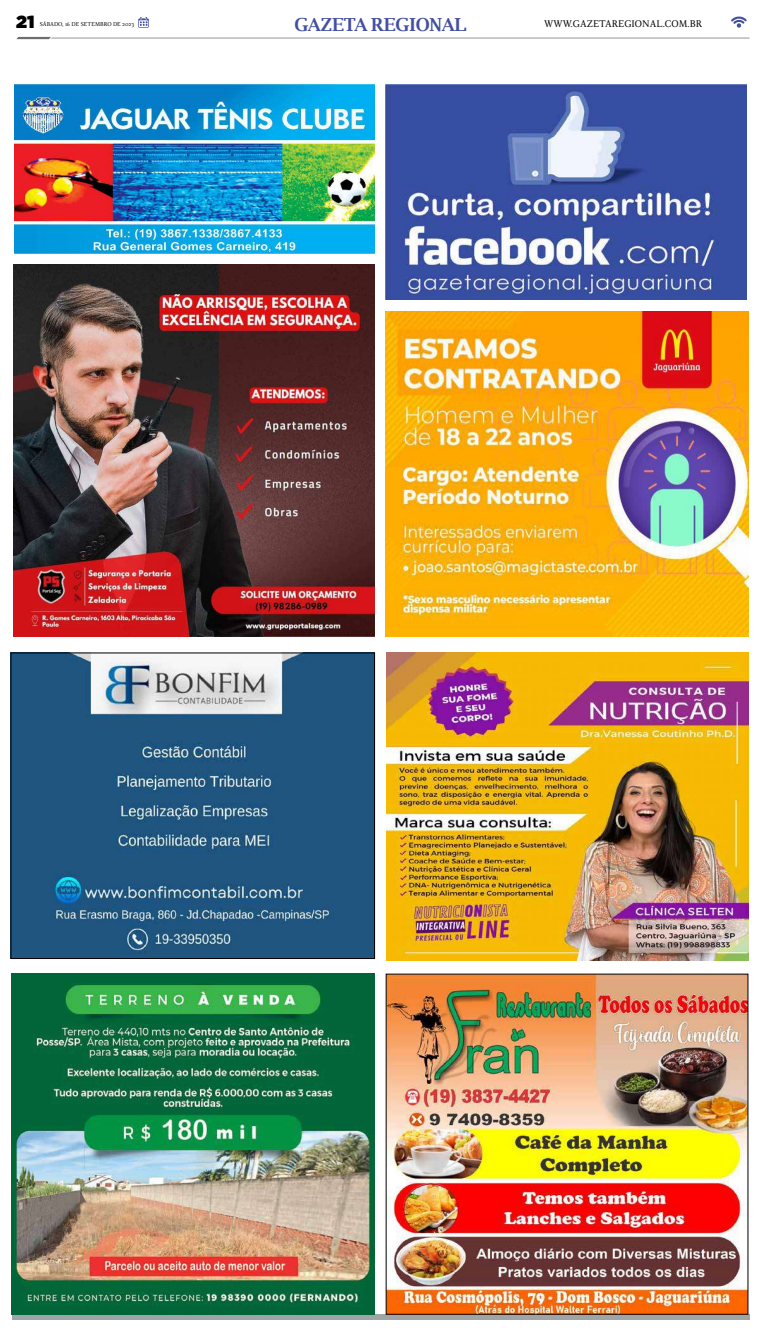
<style>
.page{position:relative;width:762px;height:1332px;background:#fff}
.page>*{position:absolute;margin:0;border:0;box-sizing:border-box;transform-origin:0 0}
.t1{font:700 18.03px "Luxi Serif";letter-spacing:-.02em;color:#434fa1}
.t2{font:900 17.5px "Gotham";color:#000}
.t3{font:10.5px "Delicato Pro";color:#000}
.t4{font:6.12px "Delicato Pro";color:#000}
</style>
<div class="page">
<hr style="left:49px;top:38px;width:700px;height:1px;background:#939598">
<svg style="left:16px;top:36px;width:37px;height:4px"></svg>
<svg style="left:731px;top:16px;width:15px;height:12px"></svg>
<svg style="left:138px;top:17px;width:11px;height:11px"></svg>
<div style="left:12px;top:1314px;width:737px;height:6px;background:#9fa4a6"></div>
<img style="left:12px;top:974px;width:363px;height:340px">
<img style="left:13px;top:655px;width:360px;height:302px">
<div style="left:11px;top:653px;width:364px;height:306px;border:1px solid #000"></div>
<img style="left:386px;top:653px;width:362px;height:307px">
<img style="left:388px;top:976px;width:358px;height:336px">
<img style="left:386px;top:311px;width:362px;height:326px">
<img style="left:14px;top:84px;width:360px;height:170px">
<img style="left:14px;top:264px;width:361px;height:372px">
<img style="left:386px;top:84px;width:360px;height:216px">
<h2 class="t2" style="left:16px;top:9px;width:20px">21</h2>
<p class="t4" style="left:40px;top:20px;width:96px">SÁBADO, 16 DE SETEMBRO DE 2023</p>
<h1 class="t1" style="left:294px;top:13px;width:173px">GAZETA REGIONAL</h1>
<h3 class="t3" style="left:544px;top:18px;width:160px">WWW.GAZETAREGIONAL.COM.BR</h3>
</div>
